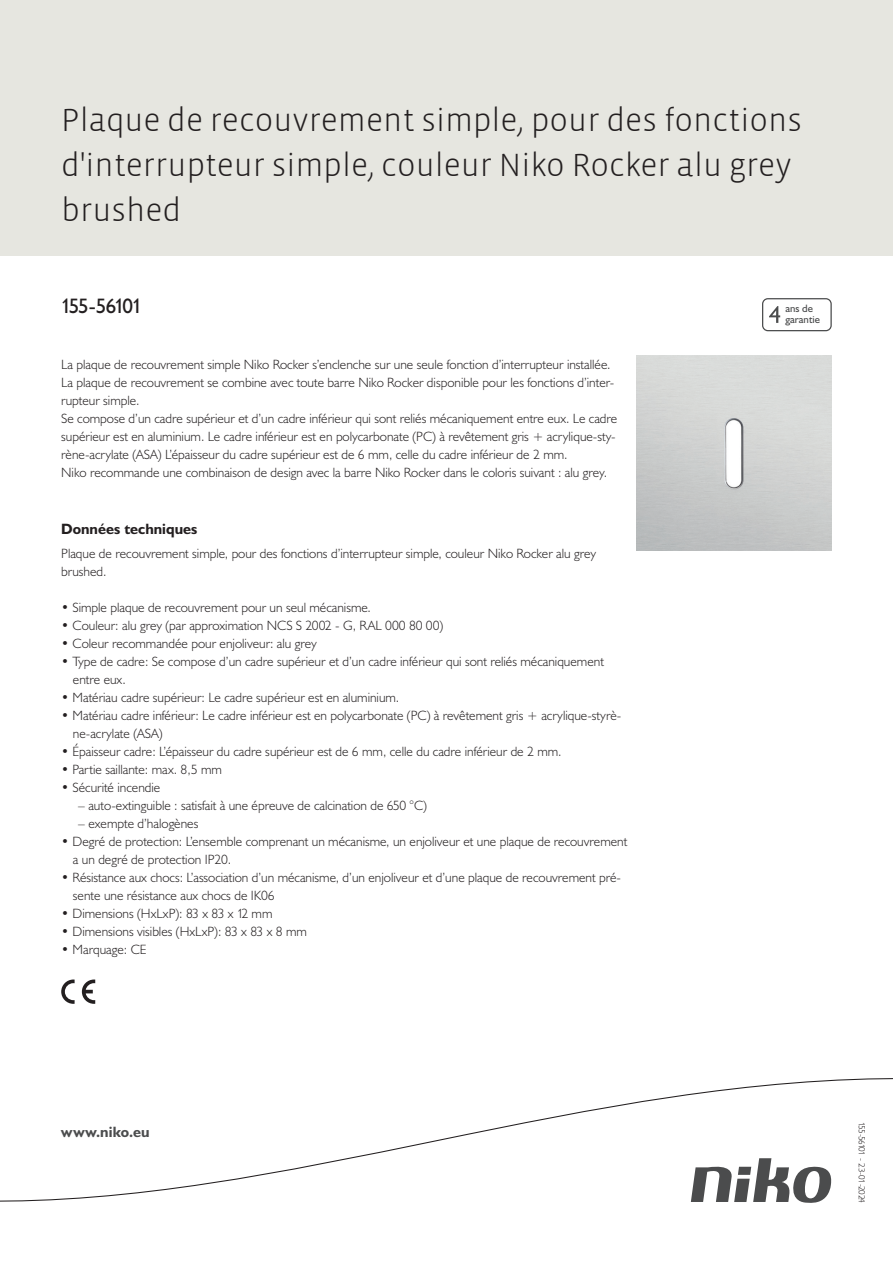
<style>
.page{position:relative;width:893px;height:1263px;background:#fff}
.page>*{position:absolute;margin:0;border:0;box-sizing:border-box;transform-origin:0 0}
.Title_datasheets{font:300 33px/45px "Vista Sans";color:#231f20}
.Article_number{font:21px "Humanist 521 BT";letter-spacing:-.08em;color:#231f20}
.Titles_parts{font:700 15px "Humanist 521 BT";color:#231f20}
.titel_afbeelding{font:700 15px "Humanist 521 BT";letter-spacing:.005em;color:#4b4c4d}
.USP_Bullets{font:300 13.5px/18px "Humanist 521 BT";color:#231f20}
.Platte_tekst_CAB{font:300 13.5px/18px "Humanist 521 BT";color:#231f20}
.USP_Bullets_level_2{font:300 13.5px "Humanist 521 BT";color:#231f20}
.t1{font:10.8px/10.8px "Humanist 521 BT";color:#4b4c4d}
.Revision{font:300 9px "Humanist 521 BT";letter-spacing:-.07em;color:#231f20}
</style>
<div class="page">
<div style="left:0;top:0;width:893px;height:255px;background:#e6e6e0"></div>
<svg style="left:82px;top:979px;width:13px;height:25px"></svg>
<svg style="left:61px;top:979px;width:14px;height:25px"></svg>
<svg style="left:762px;top:298px;width:70px;height:33px"></svg>
<svg style="left:0;top:1078px;width:893px;height:125px"></svg>
<img style="left:636px;top:355px;width:196px;height:196px">
<p class="Title_datasheets" style="left:61px;top:98px;width:742px">Plaque de recouvrement simple, pour des fonctions d'interrupteur simple, couleur Niko Rocker alu grey brushed</p>
<p class="Article_number" style="left:61px;top:293px;width:83px">155-56101</p>
<p class="t1" style="left:785px;top:303px;width:36px">ans de garantie</p>
<p class="Platte_tekst_CAB" style="left:61px;top:355px;width:558px">La plaque de recouvrement simple Niko Rocker s’enclenche sur une seule fonction d’interrupteur installée.<br>La plaque de recouvrement se combine avec toute barre Niko Rocker disponible pour les fonctions d’inter&shy;rupteur simple.<br>Se compose d’un cadre supérieur et d’un cadre inférieur qui sont reliés mécaniquement entre eux. Le cadre supérieur est en aluminium. Le cadre inférieur est en polycarbonate (PC) à revêtement gris + acrylique-sty&shy;rène-acrylate (ASA) L’épaisseur du cadre supérieur est de 6 mm, celle du cadre inférieur de 2 mm.<br>Niko recommande une combinaison de design avec la barre Niko Rocker dans le coloris suivant : alu grey.</p>
<p class="Titles_parts" style="left:61px;top:519px;width:138px">Données techniques</p>
<p class="Platte_tekst_CAB" style="left:61px;top:544px;width:537px">Plaque de recouvrement simple, pour des fonctions d’interrupteur simple, couleur Niko Rocker alu grey brushed.</p>
<p class="USP_Bullets" style="left:61px;top:598px;width:311px">• Simple plaque de recouvrement pour un seul mécanisme.</p>
<p class="USP_Bullets" style="left:61px;top:616px;width:384px">• Couleur: alu grey (par approximation NCS S 2002 - G, RAL 000 80 00)</p>
<p class="USP_Bullets" style="left:61px;top:634px;width:257px">• Coleur recommandée pour enjoliveur: alu grey</p>
<p class="USP_Bullets" style="left:73px;top:652px;width:532px;text-indent:-12px">• Type de cadre: Se compose d’un cadre supérieur et d’un cadre inférieur qui sont reliés mécaniquement entre eux.</p>
<p class="USP_Bullets" style="left:61px;top:688px;width:340px">• Matériau cadre supérieur: Le cadre supérieur est en aluminium.</p>
<p class="USP_Bullets" style="left:73px;top:706px;width:550px;text-indent:-12px">• Matériau cadre inférieur: Le cadre inférieur est en polycarbonate (PC) à revêtement gris + acrylique-styrè&shy;ne-acrylate (ASA)</p>
<p class="USP_Bullets" style="left:61px;top:742px;width:502px">• Épaisseur cadre: L’épaisseur du cadre supérieur est de 6 mm, celle du cadre inférieur de 2 mm.</p>
<p class="USP_Bullets" style="left:61px;top:760px;width:162px">• Partie saillante: max. 8,5 mm</p>
<p class="USP_Bullets" style="left:61px;top:778px;width:101px">• Sécurité incendie</p>
<p class="USP_Bullets_level_2" style="left:78px;top:797px;width:350px">– auto-extinguible : satisfait à une épreuve de calcination de 650 °C)</p>
<p class="USP_Bullets_level_2" style="left:78px;top:815px;width:122px">– exempte d’halogènes</p>
<p class="USP_Bullets" style="left:73px;top:832px;width:556px;text-indent:-12px">• Degré de protection: L’ensemble comprenant un mécanisme, un enjoliveur et une plaque de recouvrement a un degré de protection IP20.</p>
<p class="USP_Bullets" style="left:73px;top:868px;width:550px;text-indent:-12px">• Résistance aux chocs: L’association d’un mécanisme, d’un enjoliveur et d’une plaque de recouvrement pré&shy;sente une résistance aux chocs de IK06</p>
<p class="USP_Bullets" style="left:61px;top:904px;width:213px">• Dimensions (HxLxP): 83 x 83 x 12 mm</p>
<p class="USP_Bullets" style="left:61px;top:922px;width:247px">• Dimensions visibles (HxLxP): 83 x 83 x 8 mm</p>
<p class="USP_Bullets" style="left:61px;top:940px;width:87px">• Marquage: CE</p>
<p class="titel_afbeelding" style="left:61px;top:1122px;width:90px">www.niko.eu</p>
<p class="Revision" style="left:868px;top:1122px;width:82px;rotate:90deg">155-56101 - 23-01-2024</p>
</div>
